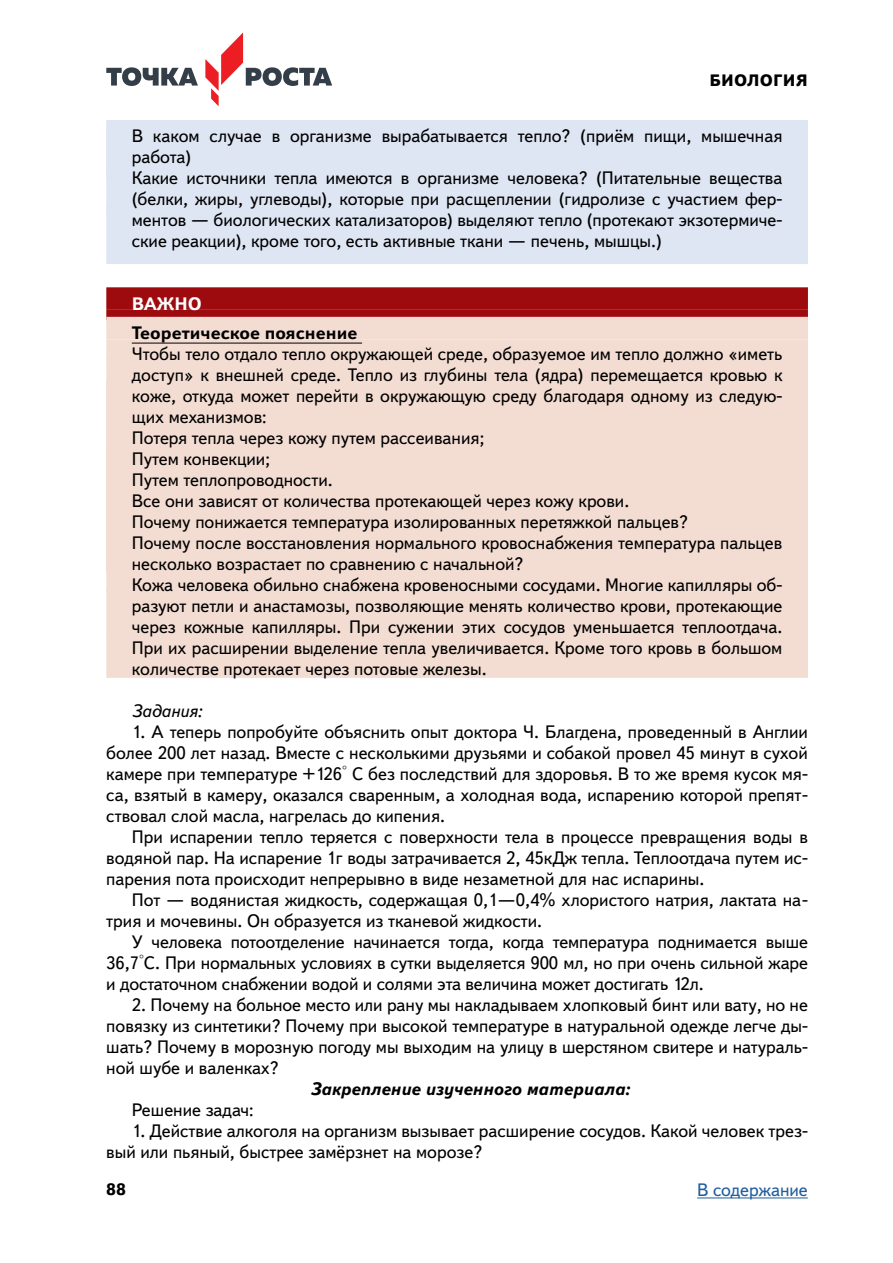
<style>
.page{position:relative;width:893px;height:1263px;background:#fff}
.page>*{position:absolute;margin:0;border:0;box-sizing:border-box;transform-origin:0 0}
.Основной{font:18px/21px "Textbook New";color:#000;text-align:justify}
.Плашка_Важно{font:18px/21px "Textbook New";color:#000;text-align:justify}
.Плашка_Материалы{font:18px/21px "Textbook New";color:#000}
.Основной-2{font:italic 700 18px "Textbook New";color:#000}
.Плашка_Важно_one{font:700 18px "Textbook New";color:#000}
.t1{font:18px "Textbook New";color:#215e9e}
.Основной-3{font:italic 18px "Textbook New";color:#000}
.Плашка_Заг_Важно{font:700 18px "Textbook New";color:#fff}
.t2{font:800 16.5px "Textbook New";letter-spacing:.01em;color:#000}
.t3{font:700 16.5px "Textbook New";color:#000}
</style>
<div class="page">
<svg style="left:106px;top:67px;width:92px;height:19px"></svg>
<svg style="left:205px;top:32px;width:127px;height:74px"></svg>
<hr style="left:697px;top:1197px;width:111px;height:1px;background:#215e9e">
<div style="left:106px;top:120px;width:702px;height:60px;background:#dee5f3"></div>
<div style="left:106px;top:168px;width:702px;height:45px;background:#dee5f3"></div>
<div style="left:106px;top:204px;width:702px;height:60px;background:#dee5f3"></div>
<div style="left:106px;top:287px;width:702px;height:23px;background:#9e0b0f"></div>
<svg style="left:106px;top:310px;width:702px;height:7px;background:#a01013"></svg>
<div style="left:106px;top:317px;width:702px;height:22px;background:#f3ddd3"></div>
<div style="left:106px;top:339px;width:702px;height:23px;background:#f3ddd3"></div>
<hr style="left:132px;top:343px;width:230px;height:1px;background:#000">
<div style="left:106px;top:358px;width:702px;height:45px;background:#f3ddd3"></div>
<div style="left:106px;top:402px;width:702px;height:45px;background:#f3ddd3"></div>
<div style="left:106px;top:444px;width:702px;height:45px;background:#f3ddd3"></div>
<div style="left:106px;top:486px;width:702px;height:45px;background:#f3ddd3"></div>
<div style="left:106px;top:547px;width:702px;height:45px;background:#f3ddd3"></div>
<div style="left:106px;top:528px;width:702px;height:45px;background:#f3ddd3"></div>
<div style="left:106px;top:589px;width:702px;height:45px;background:#f3ddd3"></div>
<div style="left:106px;top:633px;width:702px;height:45px;background:#f3ddd3"></div>
<p class="t2" style="left:710px;top:70px;width:100px">БИОЛОГИЯ</p>
<p class="Плашка_Материалы" style="left:132px;top:125px;width:652px">В каком случае в организме вырабатывается тепло? (приём пищи, мышечная работа)</p>
<p class="Плашка_Материалы" style="left:132px;top:167px;width:652px;text-align:justify">Какие источники тепла имеются в организме человека? (Питательные вещества (белки, жиры, углеводы), которые при расщеплении (гидролизе с участием фер&shy;ментов — биологических катализаторов) выделяют тепло (протекают экзотермиче&shy;ские реакции), кроме того, есть активные ткани — печень, мышцы.)</p>
<p class="Плашка_Заг_Важно" style="left:132px;top:292px;width:72px">ВАЖНО</p>
<p class="Плашка_Важно_one" style="left:132px;top:322px;width:227px">Теоретическое пояснение</p>
<p class="Плашка_Важно" style="left:132px;top:344px;width:652px">Чтобы тело отдало тепло окружающей среде, образуемое им тепло должно «иметь доступ» к внешней среде. Тепло из глубины тела (ядра) перемещается кровью к коже, откуда может перейти в окружающую среду благодаря одному из следую&shy;щих механизмов:</p>
<p class="Плашка_Важно" style="left:132px;top:428px;width:354px">Потеря тепла через кожу путем рассеивания;</p>
<p class="Плашка_Важно" style="left:132px;top:449px;width:140px">Путем конвекции;</p>
<p class="Плашка_Важно" style="left:132px;top:470px;width:202px">Путем теплопроводности.</p>
<p class="Плашка_Важно" style="left:132px;top:491px;width:499px">Все они зависят от количества протекающей через кожу крови.</p>
<p class="Плашка_Важно" style="left:132px;top:512px;width:558px">Почему понижается температура изолированных перетяжкой пальцев?</p>
<p class="Плашка_Важно" style="left:132px;top:533px;width:652px">Почему после восстановления нормального кровоснабжения температура пальцев несколько возрастает по сравнению с начальной?</p>
<p class="Плашка_Важно" style="left:132px;top:575px;width:652px">Кожа человека обильно снабжена кровеносными сосудами. Многие капилляры об&shy;разуют петли и анастамозы, позволяющие менять количество крови, протекающие через кожные капилляры. При сужении этих сосудов уменьшается теплоотдача.<br>При их расширении выделение тепла увеличивается. Кроме того кровь в большом количестве протекает через потовые железы.</p>
<p class="Основной-3" style="left:132px;top:700px;width:72px">Задания:</p>
<p class="Основной" style="left:106px;top:722px;width:703px;text-indent:26px">1. А теперь попробуйте объяснить опыт доктора Ч. Благдена, проведенный в Англии более 200 лет назад. Вместе с несколькими друзьями и собакой провел 45 минут в сухой камере при температуре +126 С без последствий для здоровья. В то же время кусок мя&shy;са, взятый в камеру, оказался сваренным, а холодная вода, испарению которой препят&shy;ствовал слой масла, нагрелась до кипения.</p>
<p class="Основной" style="left:106px;top:827px;width:703px;text-indent:26px">При испарении тепло теряется с поверхности тела в процессе превращения воды в водяной пар. На испарение 1г воды затрачивается 2, 45кДж тепла. Теплоотдача путем ис&shy;парения пота происходит непрерывно в виде незаметной для нас испарины.</p>
<p class="Основной" style="left:106px;top:890px;width:703px;text-indent:26px">Пот ― водянистая жидкость, содержащая 0,1―0,4% хлористого натрия, лактата на&shy;трия и мочевины. Он образуется из тканевой жидкости.</p>
<p class="Основной" style="left:106px;top:932px;width:703px;text-indent:26px">У человека потоотделение начинается тогда, когда температура поднимается выше 36,7 С. При нормальных условиях в сутки выделяется 900 мл, но при очень сильной жаре и достаточном снабжении водой и солями эта величина может достигать 12л.</p>
<p class="Основной" style="left:106px;top:995px;width:703px;text-indent:26px">2. Почему на больное место или рану мы накладываем хлопковый бинт или вату, но не повязку из синтетики? Почему при высокой температуре в натуральной одежде легче ды&shy;шать? Почему в морозную погоду мы выходим на улицу в шерстяном свитере и натураль&shy;ной шубе и валенках?</p>
<p class="Основной-2" style="left:310px;top:1078px;width:321px">Закрепление изученного материала:</p>
<p class="Основной" style="left:132px;top:1100px;width:123px">Решение задач:</p>
<p class="Основной" style="left:106px;top:1121px;width:703px;text-indent:26px">1. Действие алкоголя на организм вызывает расширение сосудов. Какой человек трез&shy;вый или пьяный, быстрее замёрзнет на морозе?</p>
<p class="t3" style="left:106px;top:1179px;width:21px">88</p>
<p class="t1" style="left:697px;top:1179px;width:112px">В содержание</p>
</div>
